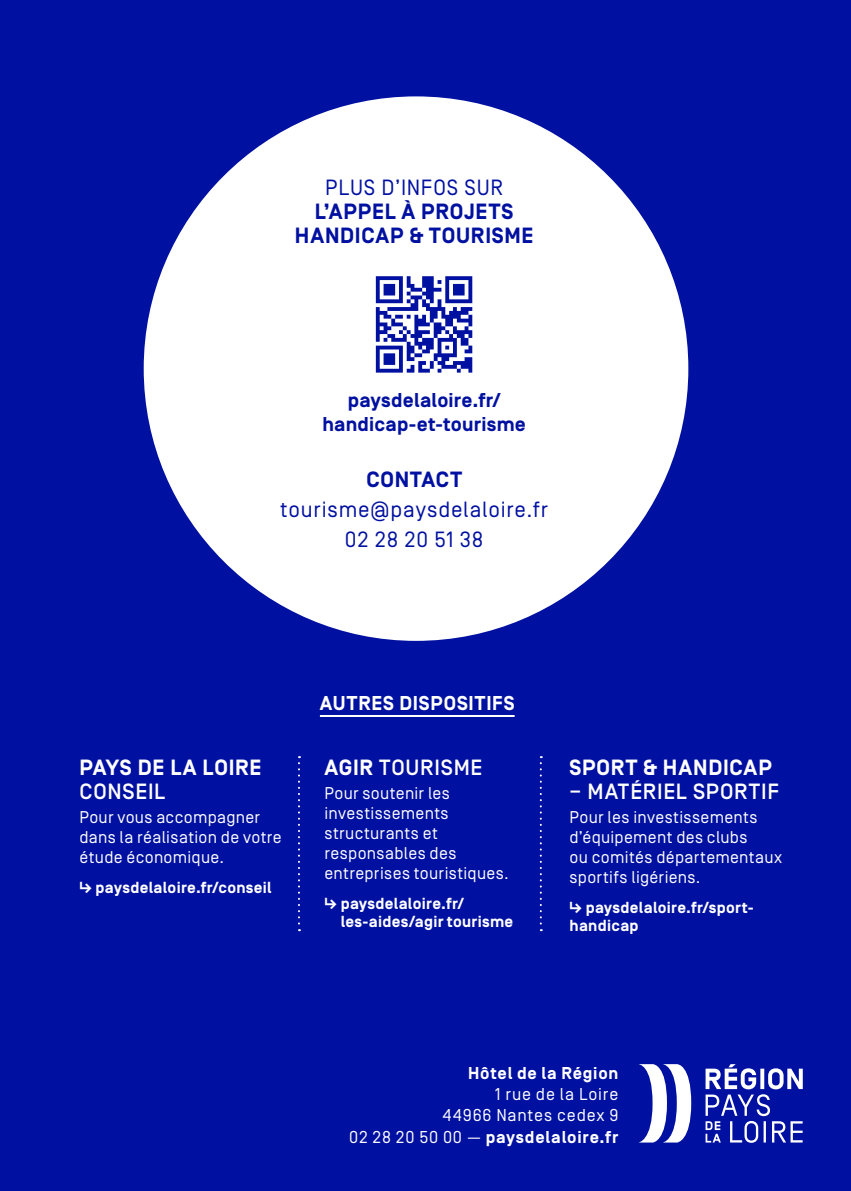
<style>
.page{position:relative;width:851px;height:1191px;background:#fff}
.page>*{position:absolute;margin:0;border:0;box-sizing:border-box;transform-origin:0 0}
.t1{font:22px/30px "Simplon Norm";letter-spacing:.035em;color:#0010a0;text-align:center}
.t2{font:700 22px/24px "Simplon Norm";letter-spacing:.04em;color:#0010a0;text-align:center}
.t3{font:500 22px "Simplon Norm";letter-spacing:.03em;color:#fff}
.t4{font:700 22px "Simplon Norm";letter-spacing:.03em;color:#fff}
.t5{font:700 20px/24px "Simplon Norm";letter-spacing:.01em;color:#0010a0;text-align:center}
.t6{font:700 20px "Simplon Norm";letter-spacing:.045em;color:#fff}
.t7{font:17.2px/21.4px "Simplon Norm";letter-spacing:.045em;color:#fff;text-align:right}
.t8{font:700 17.2px "Simplon Norm";letter-spacing:.045em;color:#fff}
.t9{font:17px/20px "Simplon Norm";letter-spacing:.02em;color:#fff}
.t10{font:700 16px/18px "Simplon Norm";letter-spacing:.02em;color:#fff}
.s1{font-weight:700}
</style>
<div class="page">
<div style="left:0;top:0;width:850px;height:1191px;background:#0010a0"></div>
<div style="left:144px;top:96px;width:544px;height:545px;background:#fff;border-radius:50%"></div>
<svg style="left:639px;top:1064px;width:52px;height:78px"></svg>
<svg style="left:705px;top:1064px;width:97px;height:78px"></svg>
<hr style="left:320px;top:715px;width:194px;height:2px;background:#fff">
<svg style="left:376px;top:276px;width:96px;height:96px"></svg>
<svg style="left:298px;top:756px;width:2px;height:175px"></svg>
<svg style="left:539px;top:756px;width:2px;height:175px"></svg>
<p class="t1" style="left:325px;top:173px;width:179px">PLUS D’INFOS SUR</p>
<p class="t2" style="left:295px;top:201px;width:240px">L’APPEL À PROJETS<br>HANDICAP &amp; TOURISME</p>
<p class="t5" style="left:322px;top:389px;width:205px">paysdelaloire.fr/ handicap-et-tourisme</p>
<p class="t2" style="left:366px;top:468px;width:97px">CONTACT</p>
<p class="t1" style="left:280px;top:495px;width:269px">tourisme@paysdelaloire.fr<br>02 28 20 51 38</p>
<p class="t4" style="left:79px;top:755px;width:183px">PAYS DE LA LOIRE</p>
<p class="t3" style="left:79px;top:779px;width:87px">CONSEIL</p>
<p class="t9" style="left:79px;top:807px;width:204px">Pour vous accompagner dans la réalisation de votre étude économique.</p>
<p class="t10" style="left:79px;top:879px;width:194px">↳ paysdelaloire.fr/conseil</p>
<p class="t6" style="left:320px;top:692px;width:196px">AUTRES DISPOSITIFS</p>
<p class="t3" style="left:324px;top:755px;width:159px"><span class="s1">AGIR</span> TOURISME</p>
<p class="t9" style="left:324px;top:783px;width:186px">Pour soutenir les investissements structurants et responsables des entreprises touristiques.</p>
<p class="t10" style="left:340px;top:895px;width:174px;text-indent:-16px">↳ paysdelaloire.fr/ les-aides/agir tourisme</p>
<p class="t4" style="left:569px;top:755px;width:203px">SPORT &amp; HANDICAP</p>
<p class="t3" style="left:569px;top:779px;width:211px">– MATÉRIEL SPORTIF</p>
<p class="t9" style="left:569px;top:807px;width:214px">Pour les investissements d’équipement des clubs<br>ou comités départementaux sportifs ligériens.</p>
<p class="t10" style="left:569px;top:899px;width:185px">↳ paysdelaloire.fr/sport&shy;handicap</p>
<p class="t8" style="left:468px;top:1063px;width:152px">Hôtel de la Région</p>
<p class="t7" style="left:349px;top:1083px;width:271px">1 rue de la Loire<br>44966 Nantes cedex 9<br>02 28 20 50 00 — <span class="s1">paysdelaloire.fr</span></p>
</div>
